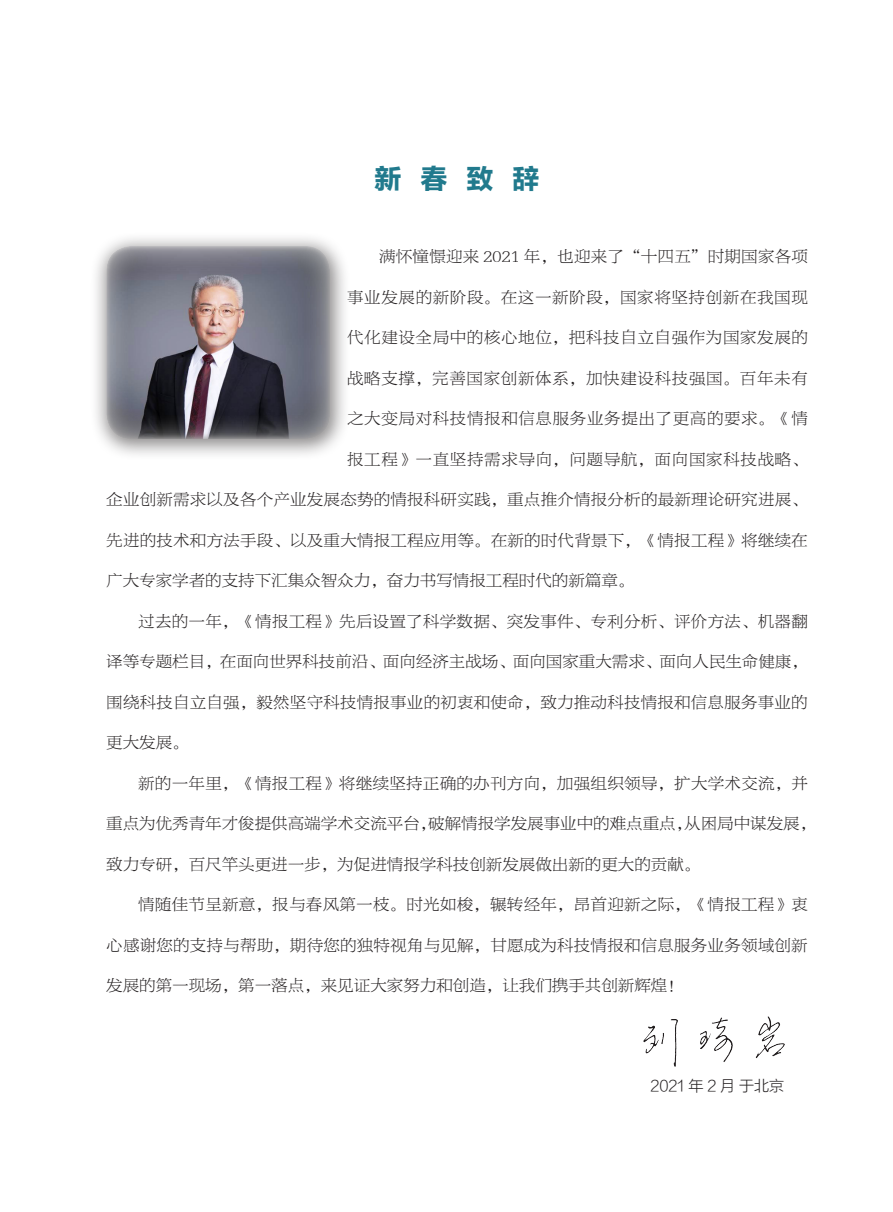
<style>
.page{position:relative;width:893px;height:1212px;background:#fff}
.page>*{position:absolute;margin:0;border:0;box-sizing:border-box;transform-origin:0 0}
.t1{font:27px "FZLTDHK GBK1 0";color:#217a8d}
.t2{font:16.5px "FZBYSK GBK1 0";letter-spacing:.015em;color:#231f20}
.t3{font:16.5px "FZBYSK GBK1 0";letter-spacing:.04em;color:#231f20}
.t4{font:16.5px "FZBYSK GBK1 0";letter-spacing:.035em;color:#231f20}
.t5{font:15px "FZLTXHJW GB1 0";color:#231f20}
</style>
<div class="page">
<img style="left:643px;top:1016px;width:142px;height:51px">
<div style="left:90px;top:232px;width:261px;height:229px;background:#231f20;opacity:.53"></div>
<div style="left:106px;top:244px;width:226px;height:197px;background:#fff;opacity:.75"></div>
<h1 class="t1" style="left:375px;top:164px;width:167px">新 春 致 辞</h1>
<p class="t2" style="left:379px;top:248px;width:430px">满怀憧憬迎来 2021 年，也迎来了“十四五”时期国家各项</p>
<p class="t3" style="left:347px;top:288px;width:462px">事业发展的新阶段。在这一新阶段，国家将坚持创新在我国现</p>
<p class="t4" style="left:347px;top:329px;width:462px">代化建设全局中的核心地位，把科技自立自强作为国家发展的</p>
<p class="t3" style="left:347px;top:369px;width:462px">战略支撑，完善国家创新体系，加快建设科技强国。百年未有</p>
<p class="t3" style="left:347px;top:410px;width:462px">之大变局对科技情报和信息服务业务提出了更高的要求。《情</p>
<p class="t3" style="left:347px;top:450px;width:462px">报工程》一直坚持需求导向，问题导航，面向国家科技战略、</p>
<p class="t2" style="left:106px;top:491px;width:703px">企业创新需求以及各个产业发展态势的情报科研实践，重点推介情报分析的最新理论研究进展、</p>
<p class="t2" style="left:106px;top:531px;width:703px">先进的技术和方法手段、以及重大情报工程应用等。在新的时代背景下，《情报工程》将继续在</p>
<p class="t2" style="left:106px;top:572px;width:529px">广大专家学者的支持下汇集众智众力，奋力书写情报工程时代的新篇章。</p>
<p class="t2" style="left:138px;top:612px;width:671px">过去的一年，《情报工程》先后设置了科学数据、突发事件、专利分析、评价方法、机器翻</p>
<p class="t2" style="left:106px;top:653px;width:703px">译等专题栏目，在面向世界科技前沿、面向经济主战场、面向国家重大需求、面向人民生命健康，</p>
<p class="t2" style="left:106px;top:693px;width:703px">围绕科技自立自强，毅然坚守科技情报事业的初衷和使命，致力推动科技情报和信息服务事业的</p>
<p class="t2" style="left:106px;top:734px;width:84px">更大发展。</p>
<p class="t2" style="left:138px;top:774px;width:671px">新的一年里，《情报工程》将继续坚持正确的办刊方向，加强组织领导，扩大学术交流，并</p>
<p class="t2" style="left:106px;top:815px;width:711px">重点为优秀青年才俊提供高端学术交流平台，破解情报学发展事业中的难点重点，从困局中谋发展，</p>
<p class="t2" style="left:106px;top:856px;width:595px">致力专研，百尺竿头更进一步，为促进情报学科技创新发展做出新的更大的贡献。</p>
<p class="t2" style="left:138px;top:896px;width:671px">情随佳节呈新意，报与春风第一枝。时光如梭，辗转经年，昂首迎新之际，《情报工程》衷</p>
<p class="t2" style="left:106px;top:937px;width:703px">心感谢您的支持与帮助，期待您的独特视角与见解，甘愿成为科技情报和信息服务业务领域创新</p>
<p class="t2" style="left:106px;top:977px;width:579px">发展的第一现场，第一落点，来见证大家努力和创造，让我们携手共创新辉煌！</p>
<p class="t5" style="left:650px;top:1078px;width:135px">2021 年 2 月 于北京</p>
</div>
